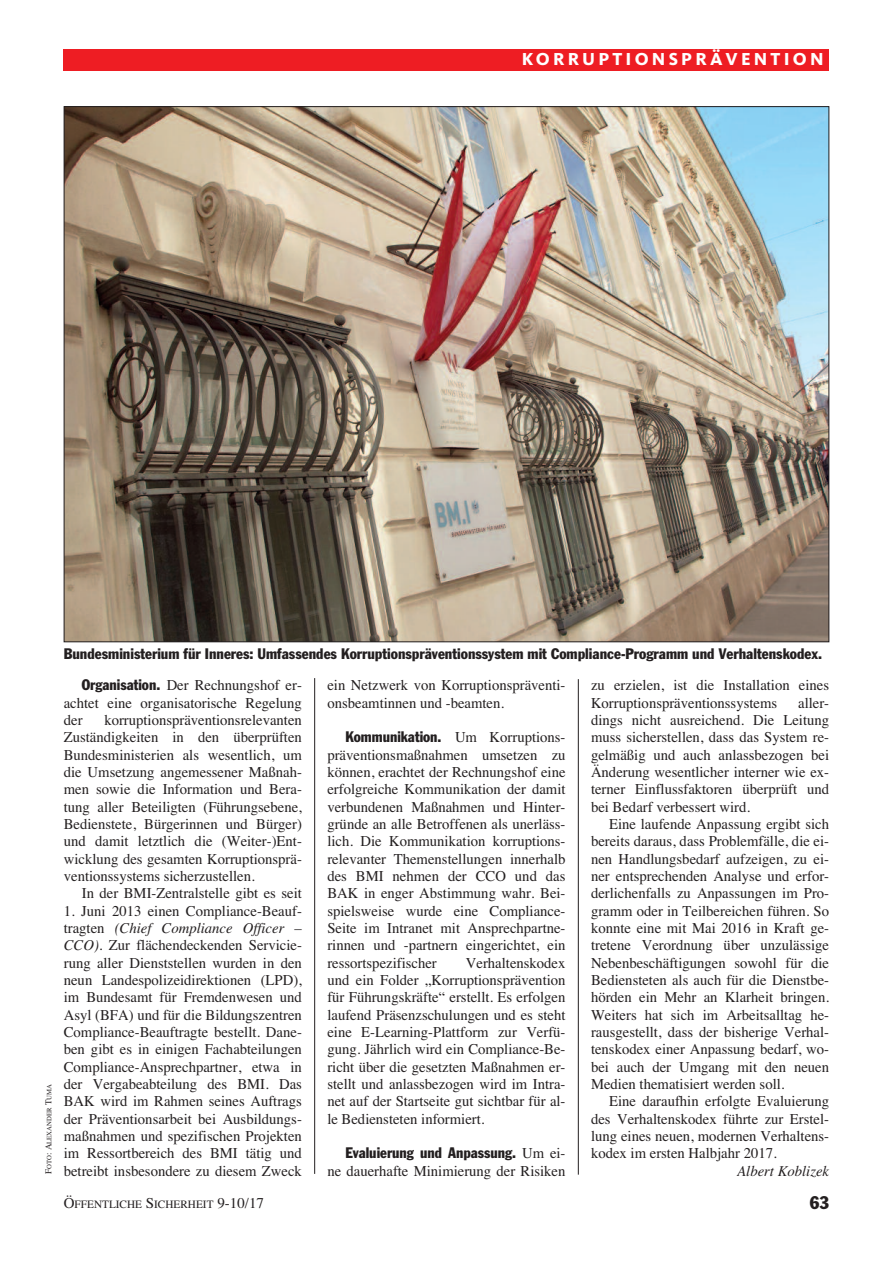
<style>
.page{position:relative;width:893px;height:1263px;background:#fff}
.page>*{position:absolute;margin:0;border:0;box-sizing:border-box;transform-origin:0 0}
.t1{font:800 18px "Kievit";letter-spacing:.175em;color:#fff}
.t2{font:condensed 18px "Franklin Gothic";color:#231f20}
.t3{font:15px/17.4px "Times";color:#231f20;text-align:justify}
.t4{font:condensed 15px "Franklin Gothic";color:#231f20}
.t5{font:italic 15px "Times";color:#231f20}
.t6{font:11.25px "Times";color:#231f20}
.t7{font:6.75px "Times";color:#231f20}
.s1{font-size:9px}
.s2{font-family:"Franklin Gothic";font-stretch:condensed}
.s3{font-style:italic}
.s4{font-family:"Times";font-stretch:normal}
.s5{font-size:15px}
</style>
<div class="page">
<hr style="left:314px;top:678px;width:1px;height:496px;background:#231f20">
<hr style="left:578px;top:679px;width:1px;height:496px;background:#231f20">
<div style="left:64px;top:49px;width:765px;height:21px;background:#ee1d23"></div>
<img style="left:66px;top:108px;width:761px;height:532px">
<p class="t1" style="left:522px;top:53px;width:303px">KORRUPTIONSPRÄVENTION</p>
<p class="t7" style="left:45px;top:1174px;width:91px;rotate:-90deg"><span class="s1">F</span>OTO<span class="s1">: A</span>LEXANDER <span class="s1">T</span>UMA</p>
<p class="t4" style="left:64px;top:648px;width:760px">Bundesministerium für Inneres: Umfassendes Korruptionspräventionssystem mit Compliance-Programm und Verhaltenskodex.</p>
<p class="t3" style="left:64px;top:676px;width:240px;text-indent:18px"><span class="s2">Organisation.</span> Der Rechnungshof er&shy;achtet eine organisatorische Regelung der</p>
<p class="t3" style="left:64px;top:711px;width:240px;text-indent:41px">korruptionspräventionsrelevanten Zuständigkeiten in den überprüften Bundesministerien als wesentlich, um die Umsetzung angemessener Maßnah&shy;men sowie die Information und Bera&shy;tung aller Beteiligten (Führungsebene, Bedienstete, Bürgerinnen und Bürger) und damit letztlich die (Weiter-)Ent&shy;wicklung des gesamten Korruptionsprä&shy;ventionssystems sicherzustellen.</p>
<p class="t3" style="left:82px;top:884px;width:222px">In der BMI-Zentralstelle gibt es seit</p>
<p class="t3" style="left:64px;top:902px;width:240px">1. Juni 2013 einen Compliance-Beauf&shy;tragten <span class="s3">(Chief Compliance Officer – CCO).</span> Zur flächendeckenden Servicie&shy;rung aller Dienststellen wurden in den neun Landespolizeidirektionen (LPD), im Bundesamt für Fremdenwesen und Asyl (BFA) und für die Bildungszentren Compliance-Beauftragte bestellt. Dane&shy;ben gibt es in einigen Fachabteilungen Compliance-Ansprechpartner, etwa in der Vergabeabteilung des BMI. Das BAK wird im Rahmen seines Auftrags der Präventionsarbeit bei Ausbildungs&shy;maßnahmen und spezifischen Projekten im Ressortbereich des BMI tätig und betreibt insbesondere zu diesem Zweck</p>
<p class="t3" style="left:327px;top:676px;width:240px">ein Netzwerk von Korruptionspräventi&shy;onsbeamtinnen und -beamten.</p>
<p class="t4" style="left:345px;top:732px;width:222px">Kommunikation. <span class="s4">Um Korruptions-</span></p>
<p class="t3" style="left:327px;top:746px;width:240px">präventionsmaßnahmen umsetzen zu können, erachtet der Rechnungshof eine erfolgreiche Kommunikation der damit verbundenen Maßnahmen und Hinter&shy;gründe an alle Betroffenen als unerläss&shy;lich. Die Kommunikation korruptions&shy;relevanter Themenstellungen innerhalb des BMI nehmen der CCO und das BAK in enger Abstimmung wahr. Bei&shy;spielsweise wurde eine Compliance-Seite im Intranet mit Ansprechpartne&shy;rinnen und -partnern eingerichtet, ein ressortspezifischer</p>
<p class="t3" style="left:327px;top:954px;width:240px;text-indent:139px">Verhaltenskodex und ein Folder „Korruptionsprävention für Führungskräfte“ erstellt. Es erfolgen laufend Präsenzschulungen und es steht eine E-Learning-Plattform zur Verfü&shy;gung. Jährlich wird ein Compliance-Be&shy;richt über die gesetzten Maßnahmen er&shy;stellt und anlassbezogen wird im Intra&shy;net auf der Startseite gut sichtbar für al&shy;le Bediensteten informiert.</p>
<p class="t4" style="left:345px;top:1147px;width:222px">Evaluierung und Anpassung. <span class="s4">Um ei-</span></p>
<p class="t3" style="left:327px;top:1162px;width:240px">ne dauerhafte Minimierung der Risiken</p>
<p class="t3" style="left:591px;top:677px;width:240px">zu erzielen, ist die Installation eines<br>Korruptionspräventionssystems</p>
<p class="t3" style="left:591px;top:694px;width:240px;text-indent:207px">aller&shy;dings nicht ausreichend. Die Leitung muss sicherstellen, dass das System re&shy;gelmäßig und auch anlassbezogen bei Änderung wesentlicher interner wie ex&shy;terner Einflussfaktoren überprüft und bei Bedarf verbessert wird.</p>
<p class="t3" style="left:591px;top:815px;width:240px;text-indent:18px">Eine laufende Anpassung ergibt sich bereits daraus, dass Problemfälle, die ei&shy;nen Handlungsbedarf aufzeigen, zu ei&shy;ner entsprechenden Analyse und erfor&shy;derlichenfalls zu Anpassungen im Pro&shy;gramm oder in Teilbereichen führen. So konnte eine mit Mai 2016 in Kraft ge&shy;tretene Verordnung über unzulässige Nebenbeschäftigungen sowohl für die Bediensteten als auch für die Dienstbe&shy;hörden ein Mehr an Klarheit bringen.<br>Weiters hat sich im Arbeitsalltag he&shy;rausgestellt, dass der bisherige Verhal&shy;tenskodex einer Anpassung bedarf, wo&shy;bei auch der Umgang mit den neuen Medien thematisiert werden soll.</p>
<p class="t3" style="left:591px;top:1092px;width:240px;text-indent:18px">Eine daraufhin erfolgte Evaluierung des Verhaltenskodex führte zur Erstel&shy;lung eines neuen, modernen Verhaltens&shy;kodex im ersten Halbjahr 2017.</p>
<p class="t5" style="left:737px;top:1161px;width:93px">Albert Koblizek</p>
<p class="t6" style="left:64px;top:1198px;width:202px"><span class="s5">Ö</span>FFENTLICHE <span class="s5">S</span>ICHERHEIT <span class="s5">9-10/17</span></p>
<p class="t2" style="left:810px;top:1196px;width:21px">63</p>
</div>
